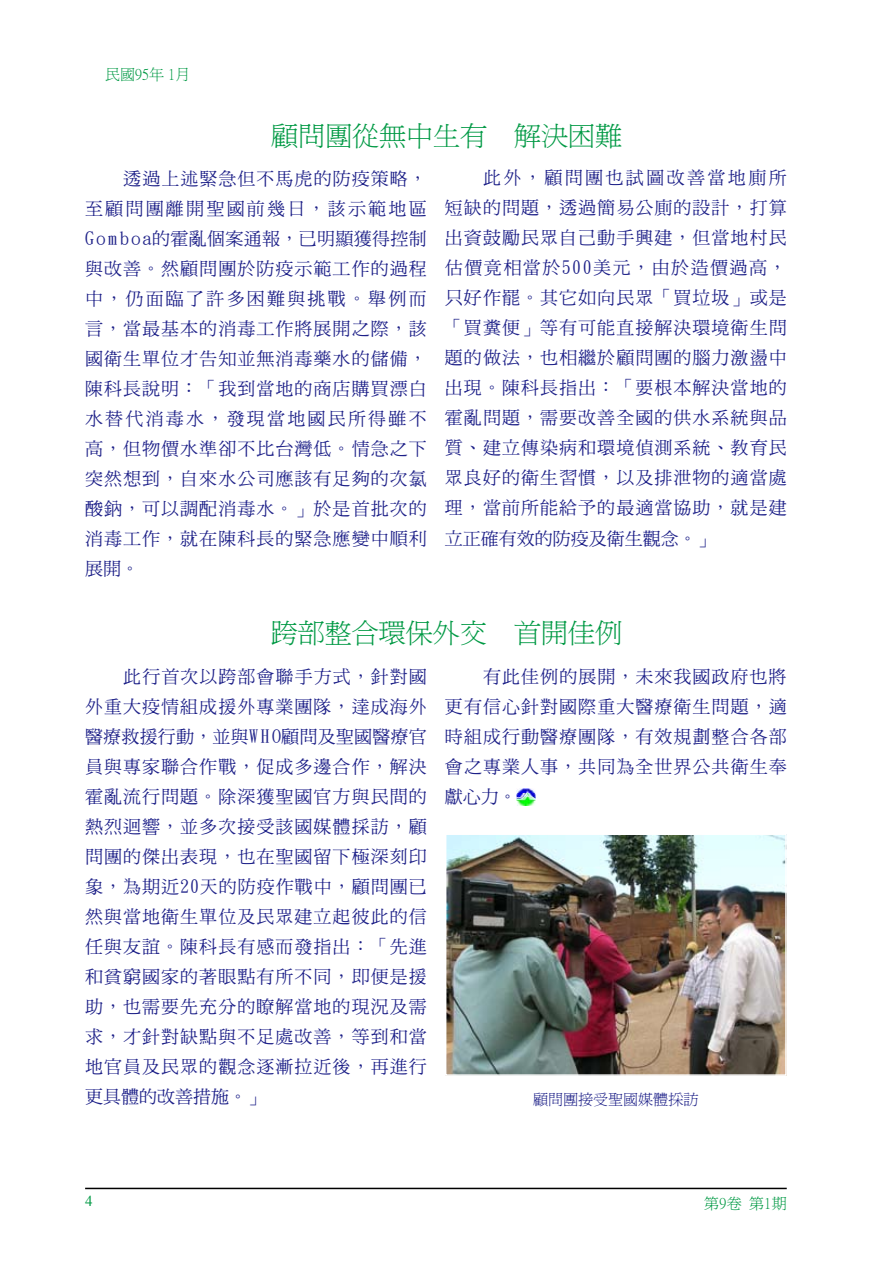
<style>
.page{position:relative;width:893px;height:1263px;background:#fff}
.page>*{position:absolute;margin:0;border:0;box-sizing:border-box;transform-origin:0 0}
.t1{font:27px "P Ming Li U";color:#094}
.t2{font:18px/30px "DF Ming Md WIN BF";letter-spacing:.06em;color:#1d2088;text-align:justify}
.t3{font:15px "P Ming Li U";color:#1d2088}
.t4{font:15px "P Ming Li U";color:#094}
.t5{font:15px "Ming Li U";color:#094}
</style>
<div class="page">
<hr style="left:85px;top:1188px;width:702px;height:1px;background:#000">
<img style="left:517px;top:789px;width:19px;height:17px">
<img style="left:448px;top:836px;width:336px;height:237px">
<div style="left:445px;top:833px;width:342px;height:243px;border:2px solid #fff"></div>
<p class="t4" style="left:105px;top:67px;width:87px">民國95年 1月</p>
<h1 class="t1" style="left:271px;top:122px;width:352px">顧問團從無中生有　解決困難</h1>
<p class="t2" style="left:85px;top:163px;width:343px;text-indent:38px">透過上述緊急但不馬虎的防疫策略，至顧問團離開聖國前幾日，該示範地區G o m b o a的霍亂個案通報，已明顯獲得控制與改善。然顧問團於防疫示範工作的過程中，仍面臨了許多困難與挑戰。舉例而言，當最基本的消毒工作將展開之際，該國衛生單位才告知並無消毒藥水的儲備，陳科長說明：「我到當地的商店購買漂白水替代消毒水，發現當地國民所得雖不高，但物價水準卻不比台灣低。情急之下突然想到，自來水公司應該有足夠的次氯酸鈉，可以調配消毒水。」於是首批次的消毒工作，就在陳科長的緊急應變中順利展開。</p>
<p class="t2" style="left:445px;top:163px;width:343px;text-indent:38px">此外，顧問團也試圖改善當地廁所短缺的問題，透過簡易公廁的設計，打算出資鼓勵民眾自己動手興建，但當地村民估價竟相當於500美元，由於造價過高，只好作罷。其它如向民眾「買垃圾」或是「買糞便」等有可能直接解決環境衛生問題的做法，也相繼於顧問團的腦力激盪中出現。陳科長指出：「要根本解決當地的霍亂問題，需要改善全國的供水系統與品質、建立傳染病和環境偵測系統、教育民眾良好的衛生習慣，以及排泄物的適當處理，當前所能給予的最適當協助，就是建立正確有效的防疫及衛生觀念。」</p>
<h1 class="t1" style="left:271px;top:619px;width:353px">跨部整合環保外交　首開佳例</h1>
<p class="t2" style="left:85px;top:662px;width:343px;text-indent:38px">此行首次以跨部會聯手方式，針對國外重大疫情組成援外專業團隊，達成海外醫療救援行動，並與W H O顧問及聖國醫療官員與專家聯合作戰，促成多邊合作，解決霍亂流行問題。除深獲聖國官方與民間的熱烈迴響，並多次接受該國媒體採訪，顧問團的傑出表現，也在聖國留下極深刻印象，為期近20天的防疫作戰中，顧問團已然與當地衛生單位及民眾建立起彼此的信任與友誼。陳科長有感而發指出：「先進和貧窮國家的著眼點有所不同，即便是援助，也需要先充分的瞭解當地的現況及需求，才針對缺點與不足處改善，等到和當地官員及民眾的觀念逐漸拉近後，再進行更具體的改善措施。」</p>
<p class="t2" style="left:445px;top:662px;width:343px;text-indent:38px">有此佳例的展開，未來我國政府也將更有信心針對國際重大醫療衛生問題，適時組成行動醫療團隊，有效規劃整合各部會之專業人事，共同為全世界公共衛生奉獻心力。</p>
<p class="t3" style="left:533px;top:1092px;width:166px">顧問團接受聖國媒體採訪</p>
<p class="t5" style="left:704px;top:1196px;width:84px">第9卷 第1期</p>
</div>
